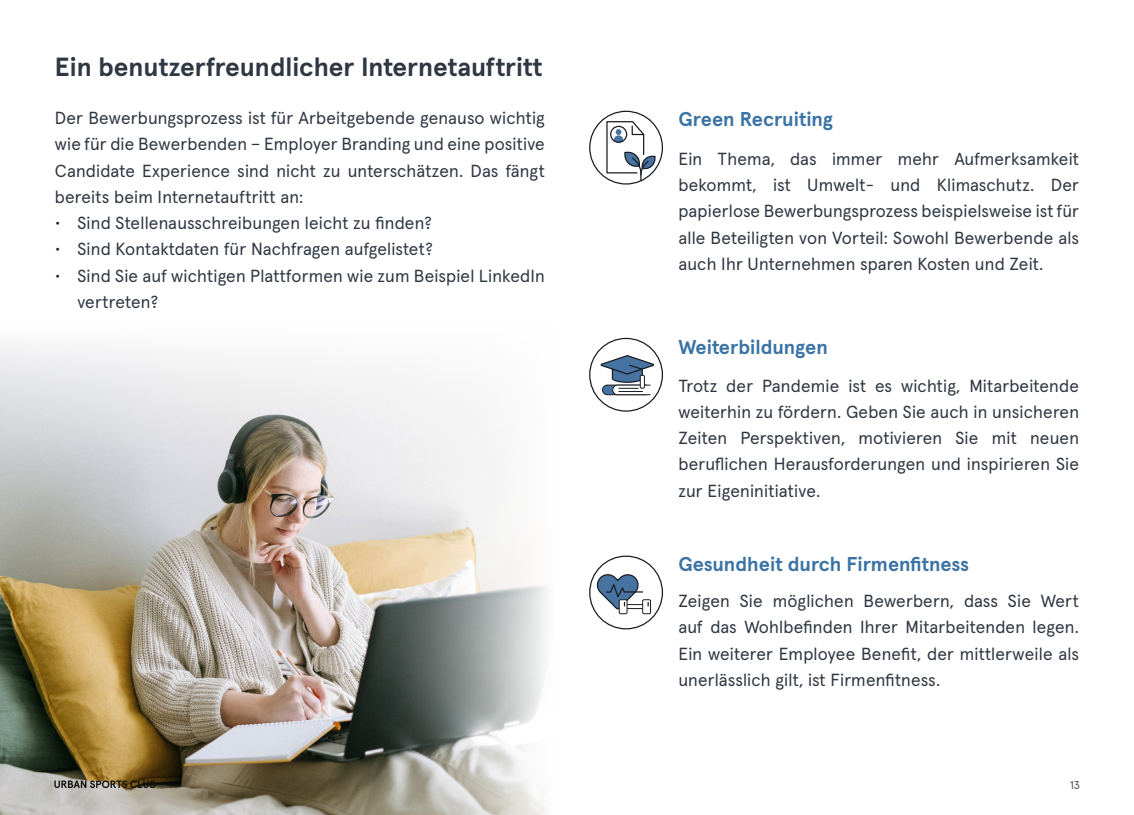
<style>
.page{position:relative;width:1134px;height:815px;background:#fff}
.page>*{position:absolute;margin:0;border:0;box-sizing:border-box;transform-origin:0 0}
.t1{font:700 26.25px "Apercu Aktiv";color:#2e3742}
.t2{font:700 20px "Apercu Aktiv";color:#3b73a5}
.t3{font:17.5px/26.2px "Apercu Aktiv";letter-spacing:.01em;color:#2e3742;text-align:justify}
.t4{font:11.25px "Apercu Aktiv";color:#4d4c4c}
.s1{color:#191e24}
</style>
<div class="page">
<img style="left:0;top:491px;width:362px;height:324px">
<svg style="left:362px;top:491px;width:186px;height:324px"></svg>
<svg style="left:0;top:344px;width:500px;height:147px;fill:#ececee"></svg>
<div style="left:589px;top:111px;width:74px;height:74px;border:1px solid #1a1c24;border-radius:50%"></div>
<svg style="left:606px;top:120px;width:50px;height:62px"></svg>
<div style="left:610px;top:126px;width:17px;height:17px;border:1px solid #1a1c24;border-radius:50%"></div>
<div style="left:589px;top:338px;width:74px;height:74px;border:1px solid #1a1c24;border-radius:50%"></div>
<svg style="left:600px;top:355px;width:55px;height:41px"></svg>
<div style="left:589px;top:556px;width:74px;height:73px;border:1px solid #1a1c24;border-radius:50%"></div>
<div style="left:619px;top:599px;width:8px;height:15px;border:1px solid #1a1c24"></div>
<div style="left:642px;top:599px;width:9px;height:15px;border:1px solid #1a1c24"></div>
<svg style="left:595px;top:572px;width:54px;height:39px"></svg>
<svg style="left:54px;top:780px;width:101px;height:8px"></svg>
<p class="t1" style="left:55px;top:46px;width:489px">Ein benutzerfreundlicher Internetauftritt</p>
<p class="t3" style="left:55px;top:103px;width:491px">Der Bewerbungsprozess ist für Arbeitgebende genauso wichtig wie für die Bewerbenden – Employer Branding und eine positive Candidate Experience sind nicht zu unterschätzen. Das fängt bereits beim Internetauftritt an:</p>
<p class="t3" style="left:55px;top:208px;width:379px"><span class="s1">•</span> Sind Stellenausschreibungen leicht zu finden?</p>
<p class="t3" style="left:55px;top:235px;width:379px"><span class="s1">•</span> Sind Kontaktdaten für Nachfragen aufgelistet?</p>
<p class="t3" style="left:77px;top:261px;width:469px;text-indent:-22px"><span class="s1">•</span> Sind Sie auf wichtigen Plattformen wie zum Beispiel LinkedIn vertreten?</p>
<p class="t2" style="left:678px;top:104px;width:156px">Green Recruiting</p>
<p class="t3" style="left:678px;top:144px;width:402px">Ein Thema, das immer mehr Aufmerksamkeit bekommt, ist Umwelt- und Klimaschutz. Der papierlose Bewerbungsprozess beispielsweise ist für alle Beteiligten von Vorteil: Sowohl Bewerbende als auch Ihr Unternehmen sparen Kosten und Zeit.</p>
<p class="t2" style="left:678px;top:331px;width:151px">Weiterbildungen</p>
<p class="t3" style="left:678px;top:371px;width:402px">Trotz der Pandemie ist es wichtig, Mitarbeitende weiterhin zu fördern. Geben Sie auch in unsicheren Zeiten Perspektiven, motivieren Sie mit neuen beruflichen Herausforderungen und inspirieren Sie zur Eigeninitiative.</p>
<p class="t2" style="left:678px;top:549px;width:292px">Gesundheit durch Firmenfitness</p>
<p class="t3" style="left:678px;top:587px;width:402px">Zeigen Sie möglichen Bewerbern, dass Sie Wert auf das Wohlbefinden Ihrer Mitarbeitenden legen.<br>Ein weiterer Employee Benefit, der mittlerweile als unerlässlich gilt, ist Firmenfitness.</p>
<p class="t4" style="left:1070px;top:776px;width:11px">13</p>
</div>
